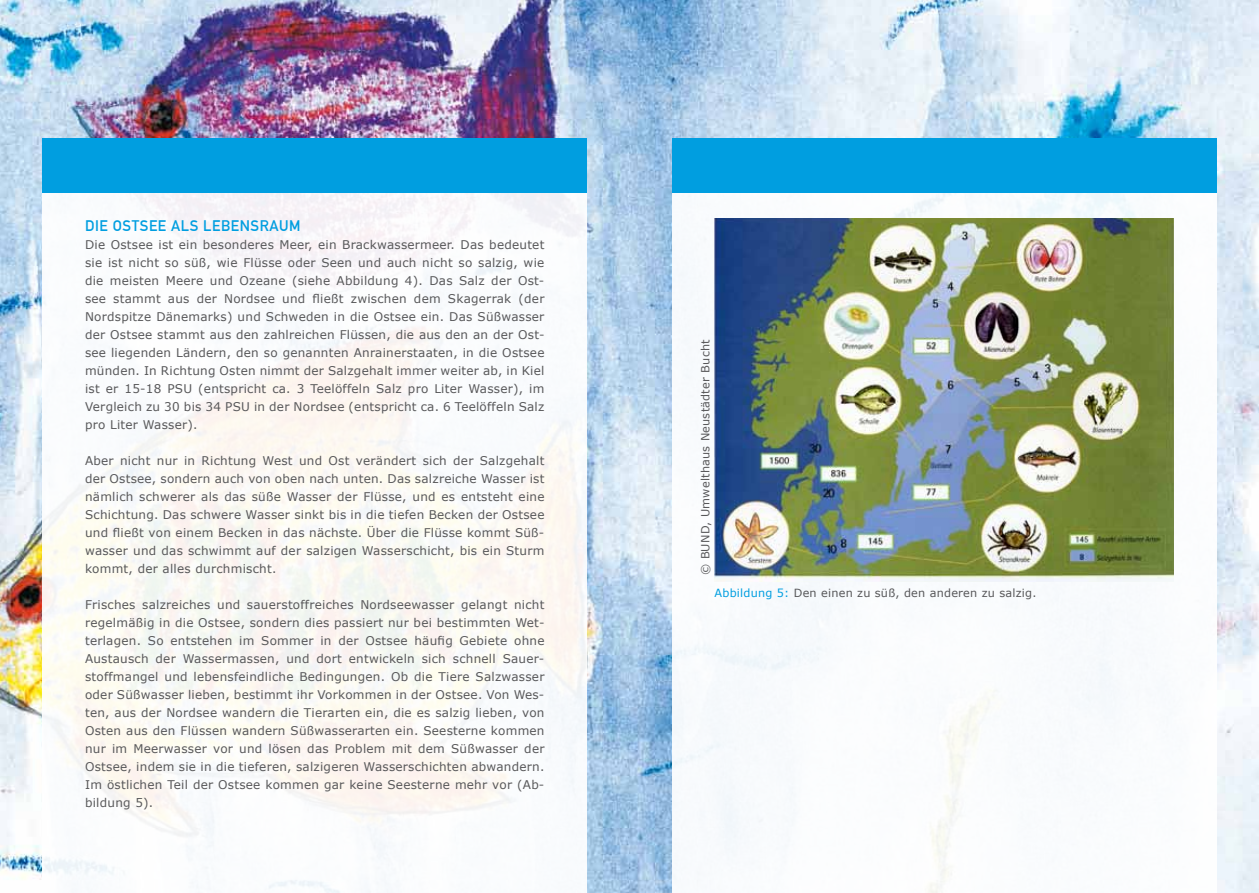
<style>
.page{position:relative;width:1259px;height:893px;background:#fff}
.page>*{position:absolute;margin:0;border:0;box-sizing:border-box;transform-origin:0 0}
.t1{font:15px "DIN Mittelschrift LT Alternate";letter-spacing:.04em;color:#009ee0}
.t2{font:12px/18px "Verdana";letter-spacing:.02em;color:#58585a;text-align:justify}
.t3{font:11.25px "Verdana";letter-spacing:.02em;color:#58585a}
.s1{color:#009ee0}
</style>
<div class="page">
<img style="left:0;top:0;width:1259px;height:893px">
<div style="left:43px;top:193px;width:544px;height:700px;background:#fff"></div>
<div style="left:43px;top:138px;width:544px;height:55px;background:#009ee0"></div>
<div style="left:672px;top:193px;width:544px;height:700px;background:#fff"></div>
<div style="left:672px;top:138px;width:544px;height:55px;background:#009ee0"></div>
<img style="left:714px;top:219px;width:460px;height:362px">
<p class="t1" style="left:85px;top:217px;width:38px">DIE OSTS</p>
<p class="t1" style="left:149px;top:217px;width:141px">EE ALS LEBENSRAUM</p>
<p class="t2" style="left:85px;top:235px;width:461px">Die Ostsee ist ein besonderes Meer, ein Brackwassermeer. Das bedeutet sie ist nicht so süß, wie Flüsse oder Seen und auch nicht so salzig, wie die meisten Meere und Ozeane (siehe Abbildung 4). Das Salz der Ost&shy;see stammt aus der Nordsee und fließt zwischen dem Skagerrak (der Nordspitze Dänemarks) und Schweden in die Ostsee ein. Das Süßwasser der Ostsee stammt aus den zahlreichen Flüssen, die aus den an der Ost&shy;see liegenden Ländern, den so genannten Anrainerstaaten, in die Ostsee münden. In Richtung Osten nimmt der Salzgehalt immer weiter ab, in Kiel ist er 15-18 PSU (entspricht ca. 3 Teelöffeln Salz pro Liter Wasser), im Vergleich zu 30 bis 34 PSU in der Nordsee (entspricht ca. 6 Teelöffeln Salz pro Liter Wasser).</p>
<p class="t2" style="left:85px;top:451px;width:461px">Aber nicht nur in Richtung West und Ost verändert sich der Salzgehalt der Ostsee, sondern auch von oben nach unten. Das salzreiche Wasser ist nämlich schwerer als das süße Wasser der Flüsse, und es entsteht eine Schichtung. Das schwere Wasser sinkt bis in die tiefen Becken der Ostsee und fließt von einem Becken in das nächste. Über die Flüsse kommt Süß&shy;wasser und das schwimmt auf der salzigen Wasserschicht, bis ein Sturm kommt, der alles durchmischt.</p>
<p class="t2" style="left:85px;top:595px;width:461px">Frisches salzreiches und sauerstoffreiches Nordseewasser gelangt nicht regelmäßig in die Ostsee, sondern dies passiert nur bei bestimmten Wet&shy;terlagen. So entstehen im Sommer in der Ostsee häufig Gebiete ohne Austausch der Wassermassen, und dort entwickeln sich schnell Sauer&shy;stoffmangel und lebensfeindliche Bedingungen. Ob die Tiere Salzwasser oder Süßwasser lieben, bestimmt ihr Vorkommen in der Ostsee. Von Wes&shy;ten, aus der Nordsee wandern die Tierarten ein, die es salzig lieben, von Osten aus den Flüssen wandern Süßwasserarten ein. Seesterne kommen nur im Meerwasser vor und lösen das Problem mit dem Süßwasser der Ostsee, indem sie in die tieferen, salzigeren Wasserschichten abwandern.<br>Im östlichen Teil der Ostsee kommen gar keine Seesterne mehr vor (Ab&shy;bildung 5).</p>
<p class="t3" style="left:698px;top:575px;width:237px;rotate:-90deg">© BUND, Umwelthaus Neustädter Bucht</p>
<p class="t3" style="left:714px;top:586px;width:323px"><span class="s1">Abbildung 5:</span> Den einen zu süß, den anderen zu salzig.</p>
</div>
